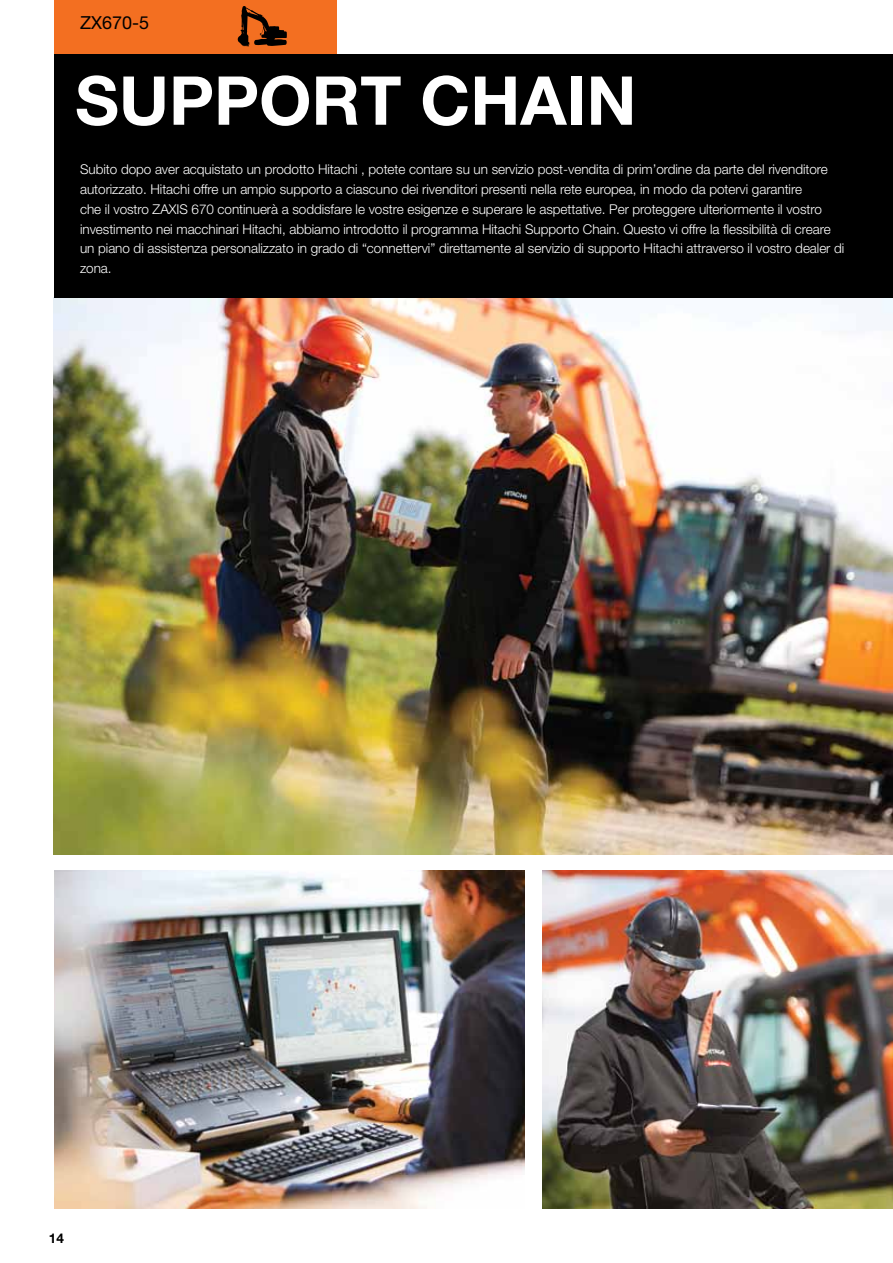
<style>
.page{position:relative;width:893px;height:1263px;background:#fff}
.page>*{position:absolute;margin:0;border:0;box-sizing:border-box;transform-origin:0 0}
.t1{font:700 67.5px "Helvetica Neue LT Pro";color:#fff}
.t2{font:18px "Helvetica Neue LT Pro";color:#000}
.t3{font:300 13.5px/19.8px "Helvetica Neue LT Pro";letter-spacing:-.005em;color:#fff}
.t4{font:700 13.5px "Helvetica Neue LT Pro";color:#000}
</style>
<div class="page">
<div style="left:54px;top:0;width:282px;height:54px;background:#f36f21"></div>
<svg style="left:238px;top:6px;width:49px;height:40px"></svg>
<img style="left:54px;top:298px;width:839px;height:556px">
<img style="left:54px;top:871px;width:471px;height:338px">
<img style="left:542px;top:870px;width:351px;height:338px">
<div style="left:54px;top:54px;width:839px;height:244px;background:#000"></div>
<h2 class="t2" style="left:80px;top:12px;width:71px">ZX670-5</h2>
<h1 class="t1" style="left:75px;top:59px;width:563px">SUPPORT CHAIN</h1>
<p class="t3" style="left:80px;top:159px;width:766px">Subito dopo aver acquistato un prodotto Hitachi , potete contare su un servizio post-vendita di prim’ordine da parte del rivenditore autorizzato. Hitachi offre un ampio supporto a ciascuno dei rivenditori presenti nella rete europea, in modo da potervi garantire<br>che il vostro ZAXIS 670 continuerà a soddisfare le vostre esigenze e superare le aspettative. Per proteggere ulteriormente il vostro investimento nei macchinari Hitachi, abbiamo introdotto il programma Hitachi Supporto Chain. Questo vi offre la flessibilità di creare un piano di assistenza personalizzato in grado di “connettervi” direttamente al servizio di supporto Hitachi attraverso il vostro dealer di zona.</p>
<p class="t4" style="left:49px;top:1230px;width:17px">14</p>
</div>
